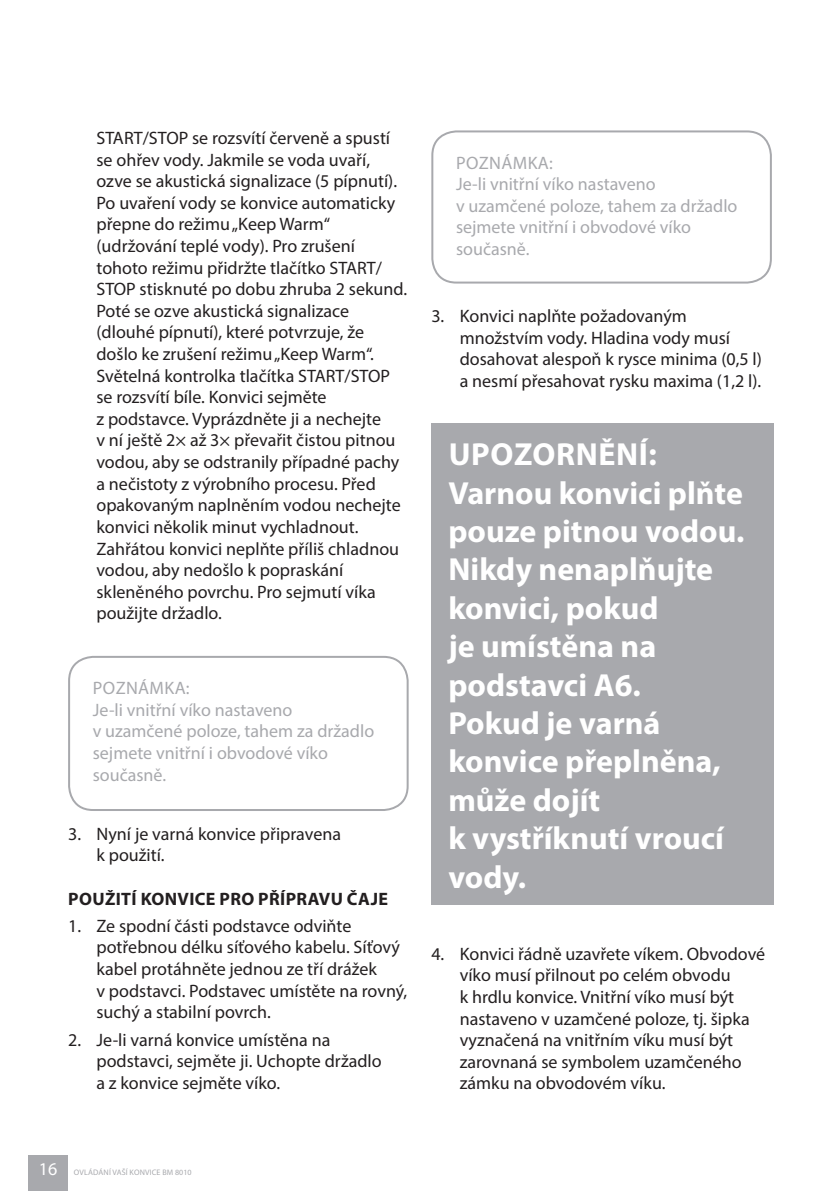
<style>
.page{position:relative;width:840px;height:1191px;background:#fff}
.page>*{position:absolute;margin:0;border:0;box-sizing:border-box;transform-origin:0 0}
.t1{font:700 32px/38.4px "Myriad Pro";color:#fff}
.t2{font:18px/21.6px "Myriad Pro";color:#231f20}
.t3{font:18px/21.6px "Myriad Pro";color:#a8a9ad}
.t4{font:700 18px "Myriad Pro";letter-spacing:.02em;color:#231f20}
.t5{font:18px "Myriad Pro";color:#fff}
.t6{font:8px "Myriad Pro";letter-spacing:.02em;color:#a8a9ad}
</style>
<div class="page">
<div style="left:28px;top:1155px;width:40px;height:36px;background:#a8a9ad"></div>
<div style="left:68px;top:656px;width:340px;height:155px;border:2px solid #a8a9ad;border-radius:24px"></div>
<div style="left:431px;top:130px;width:340px;height:153px;border:2px solid #a8a9ad;border-radius:24px"></div>
<div style="left:431px;top:423px;width:342px;height:482px;background:#a8a9ad"></div>
<p class="t2" style="left:96px;top:127px;width:312px">START/STOP se rozsvítí červeně a spustí se ohřev vody. Jakmile se voda uvaří, ozve se akustická signalizace (5 pípnutí).<br>Po uvaření vody se konvice automaticky přepne do režimu „Keep Warm“ (udržování teplé vody). Pro zrušení tohoto režimu přidržte tlačítko START/ STOP stisknuté po dobu zhruba 2 sekund.<br>Poté se ozve akustická signalizace (dlouhé pípnutí), které potvrzuje, že došlo ke zrušení režimu „Keep Warm“.<br>Světelná kontrolka tlačítka START/STOP se rozsvítí bíle. Konvici sejměte<br>z podstavce. Vyprázdněte ji a nechejte<br>v ní ještě 2× až 3× převařit čistou pitnou vodou, aby se odstranily případné pachy a nečistoty z výrobního procesu. Před opakovaným naplněním vodou nechejte konvici několik minut vychladnout.<br>Zahřátou konvici neplňte příliš chladnou vodou, aby nedošlo k popraskání skleněného povrchu. Pro sejmutí víka použijte držadlo.</p>
<p class="t3" style="left:93px;top:677px;width:283px">POZNÁMKA:<br>Je-li vnitřní víko nastaveno<br>v uzamčené poloze, tahem za držadlo sejmete vnitřní i obvodové víko současně.</p>
<p class="t2" style="left:96px;top:822px;width:246px;text-indent:-28px">3. Nyní je varná konvice připravena k použití.</p>
<p class="t4" style="left:68px;top:886px;width:321px">POUŽITÍ KONVICE PRO PŘÍPRAVU ČAJE</p>
<p class="t2" style="left:96px;top:914px;width:312px;text-indent:-28px">1. Ze spodní části podstavce odviňte potřebnou délku síťového kabelu. Síťový kabel protáhněte jednou ze tří drážek<br>v podstavci. Podstavec umístěte na rovný, suchý a stabilní povrch.</p>
<p class="t2" style="left:96px;top:1028px;width:286px;text-indent:-28px">2. Je-li varná konvice umístěna na podstavci, sejměte ji. Uchopte držadlo a z konvice sejměte víko.</p>
<p class="t3" style="left:456px;top:151px;width:283px">POZNÁMKA:<br>Je-li vnitřní víko nastaveno<br>v uzamčené poloze, tahem za držadlo sejmete vnitřní i obvodové víko současně.</p>
<p class="t2" style="left:459px;top:305px;width:303px;text-indent:-28px">3. Konvici naplňte požadovaným množstvím vody. Hladina vody musí dosahovat alespoň k rysce minima (0,5 l) a nesmí přesahovat rysku maxima (1,2 l).</p>
<h1 class="t1" style="left:448px;top:434px;width:297px">UPOZORNĚNÍ:<br>Varnou konvici plňte pouze pitnou vodou.<br>Nikdy nenaplňujte konvici, pokud<br>je umístěna na podstavci A6.<br>Pokud je varná konvice přeplněna, může dojít<br>k vystříknutí vroucí vody.</h1>
<p class="t2" style="left:459px;top:942px;width:307px;text-indent:-28px">4. Konvici řádně uzavřete víkem. Obvodové víko musí přilnout po celém obvodu<br>k hrdlu konvice. Vnitřní víko musí být nastaveno v uzamčené poloze, tj. šipka vyznačená na vnitřním víku musí být zarovnaná se symbolem uzamčeného zámku na obvodovém víku.</p>
<p class="t5" style="left:39px;top:1157px;width:20px">16</p>
<p class="t6" style="left:74px;top:1167px;width:119px">OVLÁDÁNÍ VAŠÍ KONVICE BM 8010</p>
</div>
